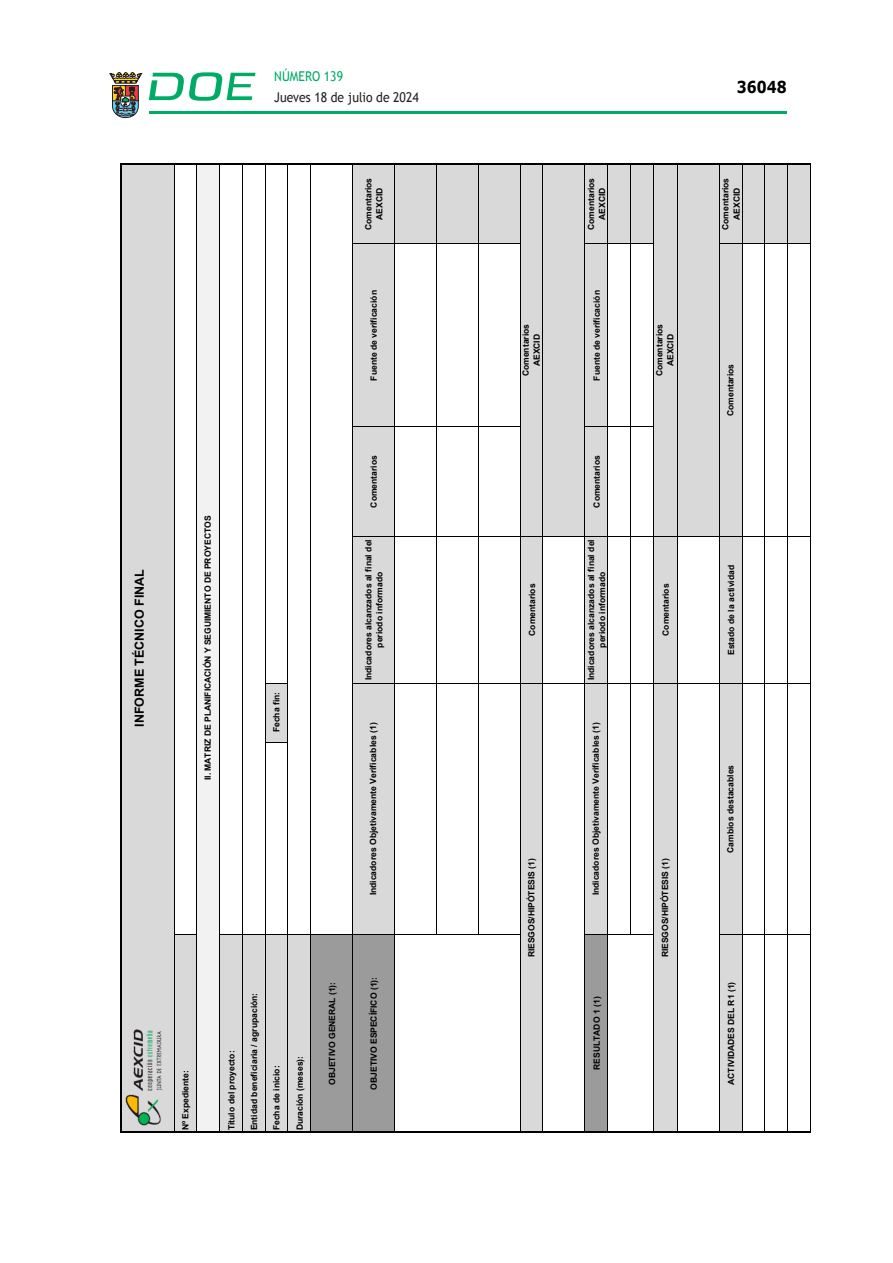
<style>
.page{position:relative;width:893px;height:1263px;background:#fff}
.page>*{position:absolute;margin:0;border:0;box-sizing:border-box;transform-origin:0 0}
.t1{font:700 16.5px "Verdana";color:#000;scale:.85 1}
.t2{font:13.5px "Trebuchet MS";color:#231f20;scale:.9 1}
.t3{font:13.5px "Trebuchet MS";color:#00ab67;scale:.9 1}
.t4{font:700 12.45px "Arial";letter-spacing:.005em;color:#000}
.t5{font:700 8.55px/11.1px "Arial";color:#000;text-align:center}
</style>
<div class="page">
<hr style="left:149px;top:111px;width:638px;height:3px;background:#00ab66">
<svg style="left:109px;top:72px;width:33px;height:46px"></svg>
<svg style="left:149px;top:72px;width:106px;height:29px"></svg>
<div style="left:122px;top:164px;width:52px;height:967px;background:#d9d9d9"></div>
<div style="left:174px;top:934px;width:23px;height:197px;background:#d9d9d9"></div>
<div style="left:197px;top:164px;width:23px;height:967px;background:#f2f2f2"></div>
<div style="left:220px;top:934px;width:45px;height:197px;background:#d9d9d9"></div>
<div style="left:265px;top:934px;width:23px;height:197px;background:#d9d9d9"></div>
<div style="left:265px;top:683px;width:23px;height:59px;background:#d9d9d9"></div>
<div style="left:288px;top:934px;width:23px;height:197px;background:#d9d9d9"></div>
<div style="left:311px;top:934px;width:42px;height:197px;background:#9b9b9b"></div>
<div style="left:352px;top:934px;width:43px;height:197px;background:#9b9b9b"></div>
<div style="left:585px;top:934px;width:23px;height:197px;background:#9b9b9b"></div>
<div style="left:352px;top:164px;width:43px;height:770px;background:#d9d9d9"></div>
<div style="left:394px;top:164px;width:42px;height:80px;background:#d9d9d9"></div>
<div style="left:436px;top:164px;width:42px;height:80px;background:#d9d9d9"></div>
<div style="left:478px;top:164px;width:42px;height:80px;background:#d9d9d9"></div>
<div style="left:520px;top:164px;width:23px;height:967px;background:#d9d9d9"></div>
<div style="left:543px;top:164px;width:42px;height:372px;background:#d9d9d9"></div>
<div style="left:585px;top:164px;width:23px;height:770px;background:#d9d9d9"></div>
<div style="left:607px;top:164px;width:46px;height:80px;background:#d9d9d9"></div>
<div style="left:653px;top:164px;width:25px;height:967px;background:#d9d9d9"></div>
<div style="left:677px;top:164px;width:43px;height:372px;background:#d9d9d9"></div>
<div style="left:719px;top:164px;width:23px;height:967px;background:#d9d9d9"></div>
<div style="left:742px;top:164px;width:23px;height:80px;background:#d9d9d9"></div>
<div style="left:765px;top:164px;width:23px;height:80px;background:#d9d9d9"></div>
<div style="left:788px;top:164px;width:23px;height:80px;background:#d9d9d9"></div>
<svg style="left:175px;top:934px;width:21px;height:1px"></svg>
<svg style="left:266px;top:683px;width:21px;height:1px"></svg>
<hr style="left:220px;top:934px;width:300px;height:1px;background:#000">
<hr style="left:353px;top:426px;width:167px;height:1px;background:#000">
<hr style="left:353px;top:243px;width:167px;height:1px;background:#000">
<hr style="left:585px;top:934px;width:68px;height:1px;background:#000">
<hr style="left:585px;top:243px;width:68px;height:1px;background:#000">
<hr style="left:120px;top:1131px;width:691px;height:2px;background:#000">
<hr style="left:122px;top:163px;width:689px;height:2px;background:#000">
<hr style="left:720px;top:934px;width:91px;height:1px;background:#000">
<svg style="left:266px;top:742px;width:21px;height:1px"></svg>
<hr style="left:353px;top:683px;width:458px;height:1px;background:#000">
<hr style="left:353px;top:536px;width:458px;height:1px;background:#000">
<hr style="left:585px;top:426px;width:68px;height:1px;background:#000">
<hr style="left:720px;top:243px;width:91px;height:1px;background:#000">
<hr style="left:120px;top:163px;width:2px;height:968px;background:#000">
<hr style="left:174px;top:165px;width:1px;height:966px;background:#000">
<hr style="left:196px;top:165px;width:1px;height:966px;background:#000">
<hr style="left:219px;top:165px;width:1px;height:966px;background:#000">
<hr style="left:242px;top:165px;width:1px;height:966px;background:#000">
<hr style="left:265px;top:165px;width:1px;height:966px;background:#000">
<hr style="left:287px;top:165px;width:1px;height:966px;background:#000">
<hr style="left:310px;top:165px;width:1px;height:966px;background:#000">
<hr style="left:352px;top:165px;width:1px;height:966px;background:#000">
<hr style="left:394px;top:165px;width:1px;height:966px;background:#000">
<hr style="left:436px;top:165px;width:1px;height:769px;background:#000">
<hr style="left:478px;top:165px;width:1px;height:769px;background:#000">
<hr style="left:520px;top:165px;width:1px;height:966px;background:#000">
<hr style="left:542px;top:165px;width:1px;height:966px;background:#000">
<hr style="left:584px;top:165px;width:1px;height:966px;background:#000">
<hr style="left:607px;top:165px;width:1px;height:966px;background:#000">
<hr style="left:630px;top:165px;width:1px;height:769px;background:#000">
<hr style="left:653px;top:165px;width:1px;height:966px;background:#000">
<hr style="left:677px;top:165px;width:1px;height:966px;background:#000">
<hr style="left:719px;top:165px;width:1px;height:966px;background:#000">
<hr style="left:742px;top:165px;width:1px;height:966px;background:#000">
<hr style="left:764px;top:165px;width:1px;height:966px;background:#000">
<hr style="left:787px;top:165px;width:1px;height:966px;background:#000">
<hr style="left:810px;top:165px;width:1px;height:966px;background:#000">
<img style="left:125px;top:1029px;width:38px;height:97px">
<p class="t4" style="left:131px;top:727px;width:158px;rotate:-90deg">INFORME TÉCNICO FINAL</p>
<h2 class="t3" style="left:274px;top:68px;width:78px">NÚMERO 139</h2>
<h2 class="t2" style="left:274px;top:89px;width:162px">Jueves 18 de julio de 2024</h2>
<p class="t5" style="left:363px;top:230px;width:54px;rotate:-90deg">Comentarios<br>AEXCID</p>
<p class="t5" style="left:368px;top:380px;width:92px;rotate:-90deg">Fuente de verificación</p>
<p class="t5" style="left:520px;top:376px;width:54px;rotate:-90deg">Comentarios<br>AEXCID</p>
<p class="t5" style="left:586px;top:230px;width:54px;rotate:-90deg">Comentarios<br>AEXCID</p>
<p class="t5" style="left:591px;top:380px;width:92px;rotate:-90deg">Fuente de verificación</p>
<p class="t5" style="left:654px;top:376px;width:54px;rotate:-90deg">Comentarios<br>AEXCID</p>
<p class="t5" style="left:202px;top:780px;width:266px;rotate:-90deg">II. MATRIZ DE PLANIFICACIÓN Y SEGUIMIENTO DE PROYECTOS</p>
<p class="t5" style="left:271px;top:732px;width:42px;rotate:-90deg">Fecha fin:</p>
<p class="t5" style="left:180px;top:1130px;width:62px;rotate:-90deg">Nº Expediente:</p>
<p class="t5" style="left:226px;top:1130px;width:81px;rotate:-90deg">Título del proyecto:</p>
<p class="t5" style="left:249px;top:1130px;width:139px;rotate:-90deg">Entidad beneficiaria / agrupación:</p>
<p class="t5" style="left:271px;top:1130px;width:66px;rotate:-90deg">Fecha de inicio:</p>
<p class="t5" style="left:294px;top:1130px;width:76px;rotate:-90deg">Duración (meses):</p>
<p class="t5" style="left:368px;top:508px;width:54px;rotate:-90deg">Comentarios</p>
<p class="t5" style="left:363px;top:680px;width:143px;rotate:-90deg">Indicadores alcanzados al final del periodo informado</p>
<p class="t5" style="left:527px;top:636px;width:54px;rotate:-90deg">Comentarios</p>
<p class="t5" style="left:591px;top:508px;width:54px;rotate:-90deg">Comentarios</p>
<p class="t5" style="left:586px;top:680px;width:143px;rotate:-90deg">Indicadores alcanzados al final del periodo informado</p>
<p class="t5" style="left:660px;top:636px;width:54px;rotate:-90deg">Comentarios</p>
<p class="t5" style="left:368px;top:895px;width:174px;rotate:-90deg">Indicadores Objetivamente Verificables (1)</p>
<p class="t5" style="left:590px;top:895px;width:174px;rotate:-90deg">Indicadores Objetivamente Verificables (1)</p>
<p class="t5" style="left:526px;top:957px;width:101px;rotate:-90deg">RIESGOS/HIPÓTESIS (1)</p>
<p class="t5" style="left:660px;top:957px;width:101px;rotate:-90deg">RIESGOS/HIPÓTESIS (1)</p>
<p class="t5" style="left:327px;top:1085px;width:104px;rotate:-90deg">OBJETIVO GENERAL (1):</p>
<p class="t5" style="left:368px;top:1090px;width:114px;rotate:-90deg">OBJETIVO ESPECÍFICO (1):</p>
<p class="t5" style="left:591px;top:1070px;width:75px;rotate:-90deg">RESULTADO 1 (1)</p>
<h1 class="t1" style="left:737px;top:76px;width:60px">36048</h1>
<p class="t5" style="left:720px;top:230px;width:54px;rotate:-90deg">Comentarios<br>AEXCID</p>
<p class="t5" style="left:725px;top:416px;width:54px;rotate:-90deg">Comentarios</p>
<p class="t5" style="left:726px;top:655px;width:92px;rotate:-90deg">Estado de la actividad</p>
<p class="t5" style="left:725px;top:853px;width:89px;rotate:-90deg">Cambios destacables</p>
<p class="t5" style="left:726px;top:1085px;width:105px;rotate:-90deg">ACTIVIDADES DEL R1 (1)</p>
</div>
